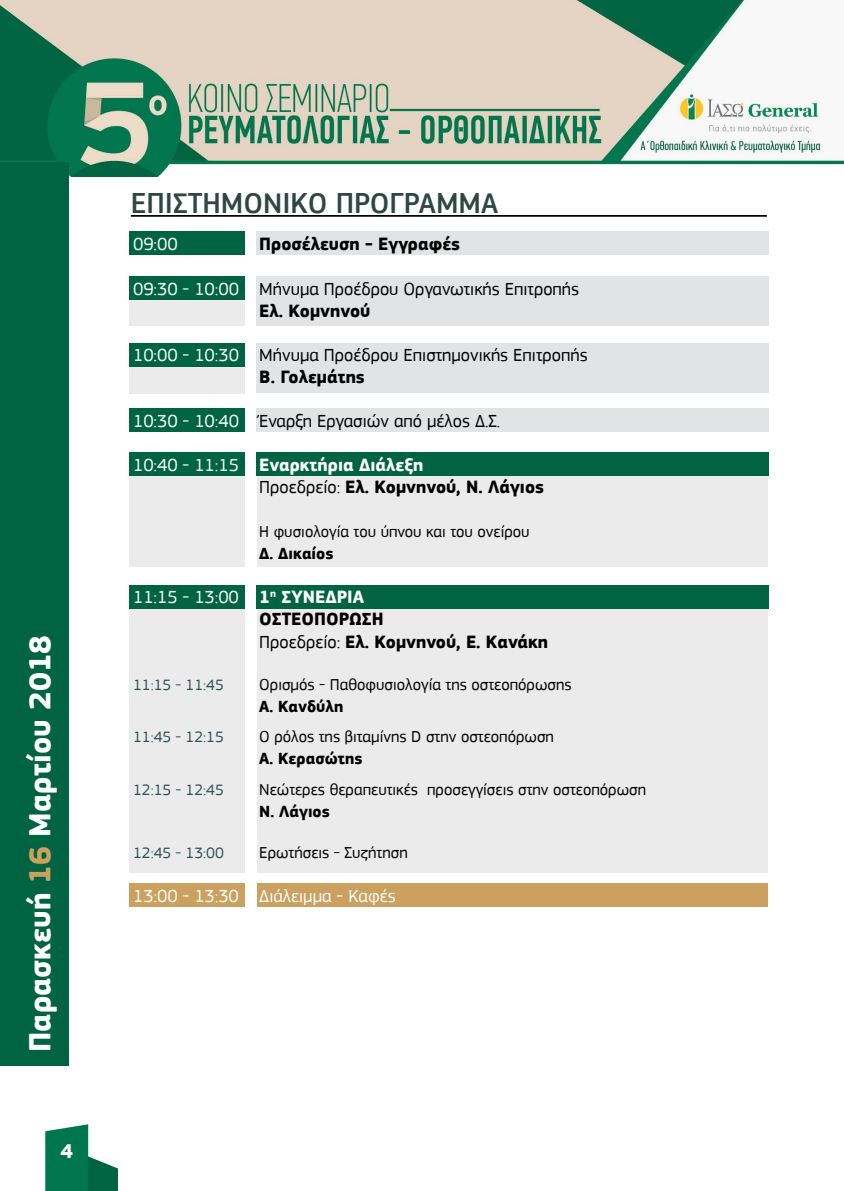
<style>
.page{position:relative;width:844px;height:1191px;background:#fff}
.page>*{position:absolute;margin:0;border:0;box-sizing:border-box;transform-origin:0 0}
.t1{font:700 31.5px "PF Square Sans Pro";color:#fff}
.t2{font:500 29.75px "PF Square Sans Pro";color:#2e4841}
.t3{font:700 21px "PF Square Sans Pro";color:#fff}
.t4{font:18.38px/22.1px "PF Square Sans Pro";color:#000}
.t5{font:700 18.38px/22.1px "PF Square Sans Pro";color:#000}
.t6{font:18.38px "PF Square Sans Pro";color:#fff}
.t7{font:16.62px "PF Square Sans Pro";color:#000}
.t8{font:700 16.62px "PF Square Sans Pro";color:#000}
.t9{font:15.75px "PF Square Sans Pro";color:#2f5251}
.s1{color:#cca05e}
.s2{color:#fff}
.s3{font-weight:700}
.s4{font-weight:400;color:#fff}
.s5{font-weight:400}
</style>
<div class="page">
<img style="left:0;top:0;width:843px;height:177px">
<svg style="left:45px;top:1124px;width:73px;height:67px"></svg>
<div style="left:257px;top:609px;width:510px;height:263px;background:#ebebec"></div>
<div style="left:257px;top:453px;width:510px;height:114px;background:#ebebec"></div>
<div style="left:129px;top:609px;width:115px;height:263px;background:#ebebec"></div>
<div style="left:129px;top:455px;width:115px;height:112px;background:#ebebec"></div>
<div style="left:129px;top:344px;width:115px;height:49px;background:#ebebec"></div>
<div style="left:129px;top:276px;width:115px;height:49px;background:#ebebec"></div>
<div style="left:129px;top:232px;width:115px;height:23px;background:#006442"></div>
<div style="left:129px;top:276px;width:115px;height:23px;background:#006442"></div>
<div style="left:129px;top:343px;width:115px;height:23px;background:#006442"></div>
<div style="left:129px;top:408px;width:115px;height:24px;background:#006442"></div>
<div style="left:129px;top:453px;width:115px;height:23px;background:#006442"></div>
<div style="left:129px;top:585px;width:115px;height:23px;background:#006442"></div>
<div style="left:256px;top:585px;width:512px;height:23px;background:#006442"></div>
<div style="left:256px;top:453px;width:512px;height:23px;background:#006442"></div>
<div style="left:256px;top:408px;width:512px;height:24px;background:#e2e3e4"></div>
<div style="left:256px;top:343px;width:512px;height:50px;background:#e2e3e4"></div>
<div style="left:256px;top:276px;width:512px;height:49px;background:#e2e3e4"></div>
<div style="left:256px;top:232px;width:512px;height:23px;background:#e2e3e4"></div>
<div style="left:129px;top:883px;width:115px;height:23px;background:#cca05e"></div>
<div style="left:257px;top:883px;width:510px;height:23px;background:#cca05e"></div>
<hr style="left:131px;top:215px;width:635px;height:2px;background:#000">
<div style="left:0;top:162px;width:69px;height:904px;background:#006442"></div>
<h1 class="t1" style="left:21px;top:1052px;width:419px;rotate:-90deg">Παρασκευή <span class="s1">16</span> Μαρτίου 2018</h1>
<p class="t3" style="left:60px;top:1138px;width:14px">4</p>
<h2 class="t2" style="left:131px;top:186px;width:369px">ΕΠΙΣΤΗΜΟΝΙΚΟ ΠΡΟΓΡΑΜΜΑ</h2>
<p class="t6" style="left:133px;top:234px;width:46px">09:00</p>
<p class="t5" style="left:259px;top:234px;width:202px">Προσέλευση - Εγγραφές</p>
<p class="t4" style="left:259px;top:278px;width:321px;text-indent:-126px"><span class="s2">09:30 - 10:00</span> Μήνυμα Προέδρου Οργανωτικής Επιτροπής<br><span class="s3">Ελ. Κομνηνού</span></p>
<p class="t4" style="left:259px;top:344px;width:330px;text-indent:-126px"><span class="s2">10:00 - 10:30</span> Μήνυμα Προέδρου Επιστημονικής Επιτροπής<br><span class="s3">Β. Γολεμάτης</span></p>
<p class="t4" style="left:133px;top:410px;width:368px"><span class="s2">10:30 - 10:40</span> Έναρξη Εργασιών από μέλος Δ.Σ.</p>
<p class="t5" style="left:259px;top:454px;width:286px;text-indent:-126px"><span class="s4">10:40 - 11:15</span> <span class="s2">Εναρκτήρια Διάλεξη<br></span><span class="s5">Προεδρείο:</span> Ελ. Κομνηνού, Ν. Λάγιος</p>
<p class="t7" style="left:259px;top:522px;width:272px">Η φυσιολογία του ύπνου και του ονείρου</p>
<p class="t8" style="left:259px;top:544px;width:76px">Δ. Δικαίος</p>
<p class="t5" style="left:259px;top:587px;width:290px;text-indent:-126px"><span class="s4">11:15 - 13:00</span> <span class="s2">1</span><sup>η</sup> <span class="s2">ΣΥΝΕΔΡΙΑ<br></span>ΟΣΤΕΟΠΟΡΩΣΗ<br><span class="s5">Προεδρείο:</span> Ελ. Κομνηνού, Ε. Kανάκη</p>
<p class="t9" style="left:133px;top:675px;width:92px">11:15 - 11:45</p>
<p class="t7" style="left:259px;top:674px;width:314px">Ορισμός - Παθοφυσιολογία της οστεοπόρωσης</p>
<p class="t8" style="left:259px;top:696px;width:85px">Α. Κανδύλη</p>
<p class="t9" style="left:133px;top:727px;width:92px">11:45 - 12:15</p>
<p class="t7" style="left:259px;top:727px;width:296px">Ο ρόλος της βιταμίνης D στην οστεοπόρωση</p>
<p class="t8" style="left:259px;top:748px;width:105px">Α. Κερασώτης</p>
<p class="t9" style="left:133px;top:780px;width:92px">12:15 - 12:45</p>
<p class="t7" style="left:259px;top:779px;width:388px">Νεώτερες θεραπευτικές προσεγγίσεις στην οστεοπόρωση</p>
<p class="t8" style="left:259px;top:801px;width:72px">Ν. Λάγιος</p>
<p class="t9" style="left:133px;top:843px;width:92px">12:45 - 13:00</p>
<p class="t7" style="left:259px;top:842px;width:150px">Ερωτήσεις - Συζήτηση</p>
<p class="t6" style="left:133px;top:885px;width:264px">13:00 - 13:30 Διάλειμμα - Καφές</p>
</div>
